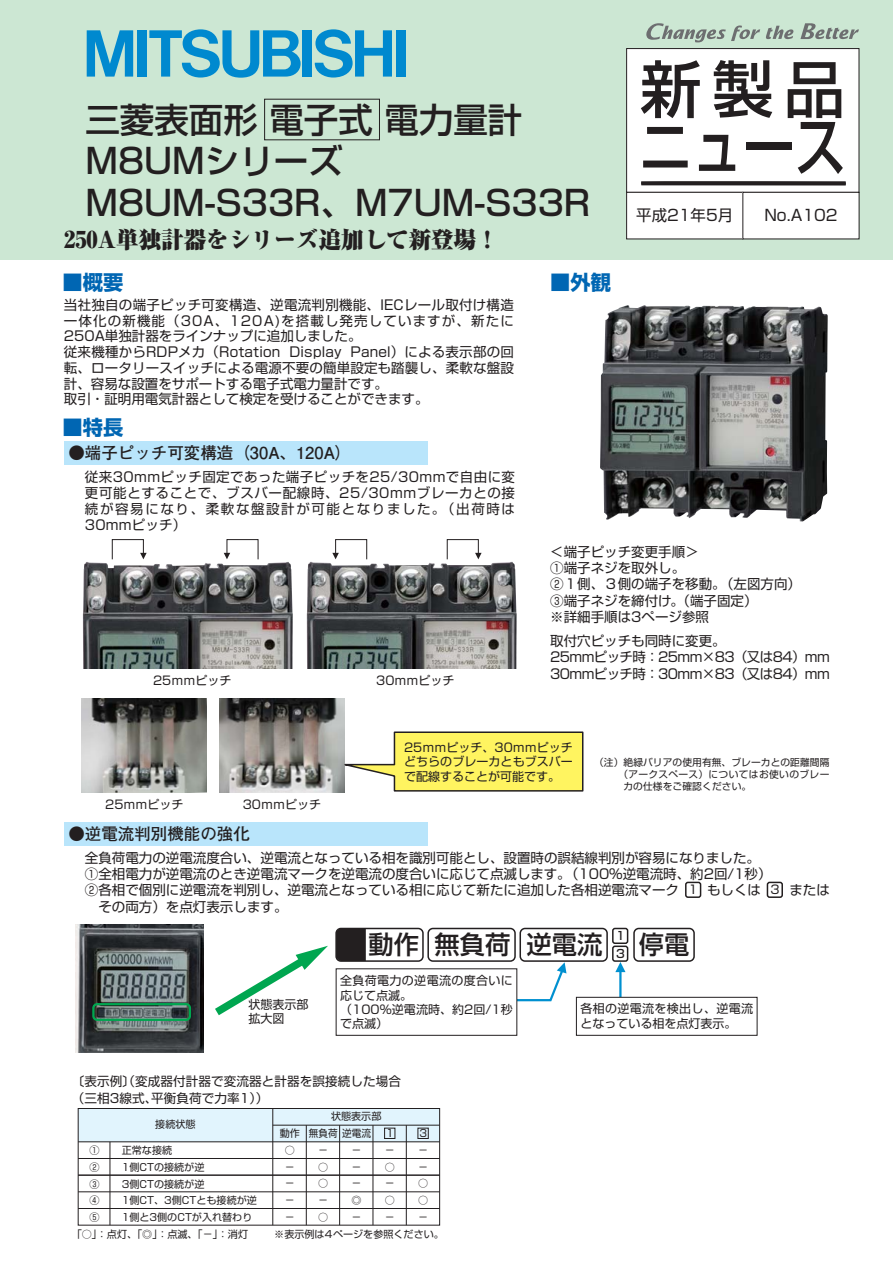
<style>
.page{position:relative;width:893px;height:1263px;background:#fff}
.page>*{position:absolute;margin:0;border:0;box-sizing:border-box;transform-origin:0 0}
.t1{font:64.5px "Shin Go Pro Medium 90 pv RKSJ H";color:#231f20;scale:.8 1}
.t2{font:61.5px "Shin Go Pro Medium 90 pv RKSJ H";color:#231f20}
.t3{font:34.5px/41.4px "Shin Go Pro Medium 90 pv RKSJ H";color:#231f20}
.t4{font:25.35px "Shin Go Pro Medium 90 pv RKSJ H";color:#231f20}
.t5{font:22.5px "Ryumin Pro Ultra 90 pv RKSJ H";color:#231f20}
.t6{font:20.25px "Shin Go Pro Bold 90 pv RKSJ H";color:#0066b3}
.t7{font:16.5px "Futo Go B101 Pro Bold 90 pv RKSJ H";color:#231f20}
.t8{font:15.45px "Shin Go Pro Regular 90 pv RKSJ H";color:#231f20}
.t9{font:13.5px/16.2px "Shin Go Pro Regular 90 pv RKSJ H";color:#231f20}
.t10{font:13.5px/16.2px "Shin Go Pro Regular 90 pv RKSJ H";letter-spacing:-.045em;color:#231f20}
.t11{font:12.6px/16.6px "Shin Go Pro Regular 90 pv RKSJ H";letter-spacing:.005em;color:#231f20}
.t12{font:12px/14.4px "Shin Go Pro Regular 90 pv RKSJ H";color:#231f20}
.t13{font:11.4px "Shin Go Pro Medium 90 pv RKSJ H";color:#231f20}
.t14{font:10.05px/16.6px "Shin Go Pro Regular 90 pv RKSJ H";color:#231f20;text-align:justify}
.t15{font:10.05px "Shin Go Pro Regular 90 pv RKSJ H";color:#231f20;scale:.95 1}
.t16{font:9.75px "Shin Go Pro Regular 90 pv RKSJ H";letter-spacing:.01em;color:#231f20}
.t17{font:9.75px "Shin Go Pro Regular 90 pv RKSJ H";letter-spacing:.035em;color:#231f20}
.s1{font-size:12px}
</style>
<div class="page">
<hr style="left:619px;top:971px;width:2px;height:26px;background:#0090d0">
<div style="left:576px;top:997px;width:181px;height:39px;border:1px solid #231f20"></div>
<div style="left:0;top:0;width:893px;height:259px;background:#cce7d3"></div>
<div style="left:627px;top:49px;width:232px;height:143px;background:#fff"></div>
<div style="left:626px;top:48px;width:233px;height:145px;border:1px solid #231f20"></div>
<div style="left:627px;top:192px;width:116px;height:47px;background:#fff"></div>
<div style="left:626px;top:192px;width:117px;height:47px;border:1px solid #231f20"></div>
<div style="left:743px;top:192px;width:116px;height:47px;background:#fff"></div>
<div style="left:742px;top:192px;width:117px;height:47px;border:1px solid #231f20"></div>
<div style="left:303px;top:30px;width:9px;height:47px;background:#0089cf"></div>
<div style="left:396px;top:30px;width:10px;height:47px;background:#0089cf"></div>
<div style="left:137px;top:30px;width:9px;height:47px;background:#0089cf"></div>
<svg style="left:87px;top:30px;width:46px;height:47px"></svg>
<svg style="left:149px;top:29px;width:152px;height:49px"></svg>
<svg style="left:314px;top:29px;width:78px;height:49px"></svg>
<svg style="left:800px;top:23px;width:59px;height:16px"></svg>
<svg style="left:646px;top:23px;width:114px;height:19px"></svg>
<svg style="left:766px;top:26px;width:27px;height:13px"></svg>
<svg style="left:641px;top:181px;width:205px;height:5px"></svg>
<div style="left:64px;top:442px;width:363px;height:23px;background:#b9e5fb"></div>
<div style="left:64px;top:823px;width:363px;height:23px;background:#b9e5fb"></div>
<div style="left:78px;top:1109px;width:362px;height:33px;background:#e1f4fd"></div>
<hr style="left:78px;top:1158px;width:362px;height:1px;background:#231f20">
<hr style="left:78px;top:1175px;width:362px;height:1px;background:#231f20">
<hr style="left:78px;top:1192px;width:362px;height:1px;background:#231f20">
<hr style="left:78px;top:1208px;width:362px;height:1px;background:#231f20">
<hr style="left:273px;top:1125px;width:167px;height:1px;background:#231f20">
<hr style="left:306px;top:1125px;width:1px;height:100px;background:#231f20">
<hr style="left:339px;top:1125px;width:1px;height:100px;background:#231f20">
<hr style="left:373px;top:1125px;width:1px;height:100px;background:#231f20">
<hr style="left:406px;top:1125px;width:1px;height:100px;background:#231f20">
<div style="left:78px;top:1108px;width:362px;height:118px;border:1px solid #231f20"></div>
<hr style="left:78px;top:1141px;width:362px;height:1px;background:#231f20">
<hr style="left:110px;top:1142px;width:1px;height:83px;background:#231f20">
<img style="left:307px;top:562px;width:210px;height:106px">
<svg style="left:112px;top:539px;width:35px;height:21px"></svg>
<svg style="left:224px;top:539px;width:35px;height:21px"></svg>
<svg style="left:332px;top:539px;width:35px;height:21px"></svg>
<svg style="left:446px;top:539px;width:36px;height:21px"></svg>
<img style="left:83px;top:562px;width:210px;height:106px">
<div style="left:384px;top:1128px;width:11px;height:11px;border:1px solid #231f20"></div>
<div style="left:418px;top:1128px;width:10px;height:11px;border:1px solid #231f20"></div>
<hr style="left:272px;top:1109px;width:1px;height:116px;background:#231f20">
<div style="left:427px;top:928px;width:89px;height:34px;border:2px solid #231f20;border-radius:5px"></div>
<svg style="left:337px;top:928px;width:29px;height:31px"></svg>
<div style="left:335px;top:928px;width:89px;height:34px;border:2px solid #231f20;border-radius:5px"></div>
<div style="left:519px;top:928px;width:89px;height:34px;border:2px solid #231f20;border-radius:5px"></div>
<div style="left:633px;top:928px;width:62px;height:34px;border:2px solid #231f20;border-radius:5px"></div>
<div style="left:612px;top:928px;width:16px;height:16px;border:2px solid #231f20;border-radius:2px"></div>
<div style="left:612px;top:946px;width:16px;height:16px;border:2px solid #231f20;border-radius:2px"></div>
<div style="left:336px;top:968px;width:181px;height:68px;border:1px solid #231f20"></div>
<svg style="left:459px;top:962px;width:107px;height:40px"></svg>
<svg style="left:615px;top:962px;width:10px;height:10px"></svg>
<img style="left:76px;top:924px;width:128px;height:128px">
<img style="left:82px;top:699px;width:125px;height:94px">
<img style="left:220px;top:699px;width:124px;height:94px">
<div style="left:92px;top:1003px;width:99px;height:18px;border:2px solid #00a650;border-radius:4px"></div>
<svg style="left:215px;top:946px;width:113px;height:70px"></svg>
<div style="left:685px;top:882px;width:16px;height:16px;border:2px solid #231f20;border-radius:2px"></div>
<div style="left:767px;top:882px;width:16px;height:16px;border:2px solid #231f20;border-radius:2px"></div>
<svg style="left:332px;top:731px;width:252px;height:61px"></svg>
<img style="left:600px;top:305px;width:228px;height:217px">
<h3 class="t3" style="left:85px;top:104px;width:506px">三菱表面形 電子式 電力量計<br>M8UMシリーズ<br>M8UM-S33R、M7UM-S33R</h3>
<h3 class="t5" style="left:64px;top:231px;width:436px">250A単独計器をシリーズ追加して新登場！</h3>
<h3 class="t6" style="left:63px;top:275px;width:62px">■概要</h3>
<p class="t9" style="left:64px;top:299px;width:451px;line-height:15.8px">当社独自の端子ピッチ可変構造、逆電流判別機能、IECレール取付け構造一体化の新機能（30A、120A)を搭載し発売していますが、新たに250A単独計器をラインナップに追加しました。<br>従来機種からRDPメカ（Rotation Display Panel）による表示部の回転、ロータリースイッチによる電源不要の簡単設定も踏襲し、柔軟な盤設計、容易な設置をサポートする電子式電力量計です。<br>取引・証明用電気計器として検定を受けることができます。</p>
<h3 class="t6" style="left:63px;top:420px;width:62px">■特長</h3>
<p class="t7" style="left:68px;top:447px;width:284px">●端子ピッチ可変構造（30A、120A）</p>
<p class="t9" style="left:85px;top:470px;width:432px;text-align:justify">従来30mmピッチ固定であった端子ピッチを25/30mmで自由に変更可能とすることで、ブスバー配線時、25/30mmブレーカとの接続が容易になり、柔軟な盤設計が可能となりました。（出荷時は30mmピッチ）</p>
<h3 class="t6" style="left:550px;top:275px;width:62px">■外観</h3>
<h2 class="t2" style="left:640px;top:66px;width:207px">新製品</h2>
<h1 class="t1" style="left:640px;top:123px;width:260px">ニュース</h1>
<p class="t8" style="left:636px;top:209px;width:98px">平成21年5月</p>
<p class="t8" style="left:764px;top:209px;width:75px">No.A102</p>
<p class="t12" style="left:153px;top:675px;width:80px">25ｍｍピッチ</p>
<p class="t12" style="left:376px;top:675px;width:80px">30ｍｍピッチ</p>
<p class="t9" style="left:550px;top:546px;width:252px">＜端子ピッチ変更手順＞<br>①端子ネジを取外し。<br>②１側、３側の端子を移動。（左図方向）<br>③端子ネジを締付け。（端子固定）<br>※詳細手順は3ページ参照</p>
<p class="t10" style="left:550px;top:635px;width:281px">取付穴ピッチも同時に変更。<br>25mmピッチ時：25mm×83（又は84）mm<br>30mmピッチ時：30mm×83（又は84）mm</p>
<p class="t12" style="left:105px;top:799px;width:80px">25ｍｍピッチ</p>
<p class="t12" style="left:243px;top:799px;width:80px">30ｍｍピッチ</p>
<p class="t12" style="left:404px;top:742px;width:170px;text-align:justify">25ｍｍピッチ、30ｍｍピッチどちらのブレーカともブスバーで配線することが可能です。</p>
<p class="t16" style="left:594px;top:759px;width:237px">（注）絶緑バリアの使用有無、ブレーカとの距離間隔</p>
<p class="t17" style="left:618px;top:771px;width:212px">（アークスペース）についてはお使いのブレー</p>
<p class="t16" style="left:623px;top:783px;width:129px">カの仕様をご確認ください。</p>
<p class="t7" style="left:68px;top:828px;width:183px">●逆電流判別機能の強化</p>
<p class="t9" style="left:85px;top:852px;width:676px">全負荷電力の逆電流度合い、逆電流となっている相を識別可能とし、設置時の誤結線判別が容易になりました。</p>
<p class="t9" style="left:85px;top:868px;width:688px">①全相電力が逆電流のとき逆電流マークを逆電流の度合いに応じて点滅します。（100％逆電流時、約2回/1秒）</p>
<p class="t9" style="left:85px;top:884px;width:746px">②各相で個別に逆電流を判別し、逆電流となっている相に応じて新たに追加した各相逆電流マーク <span class="s1">1</span> もしくは <span class="s1">3</span> または</p>
<p class="t9" style="left:98px;top:900px;width:190px">その両方）を点灯表示します。</p>
<p class="t12" style="left:249px;top:999px;width:61px">状態表示部拡大図</p>
<h3 class="t4" style="left:369px;top:935px;width:52px">動作</h3>
<p class="t13" style="left:616px;top:932px;width:10px">1</p>
<h3 class="t4" style="left:434px;top:935px;width:169px">無負荷 逆電流</h3>
<h3 class="t4" style="left:639px;top:935px;width:52px">停電</h3>
<p class="t13" style="left:616px;top:949px;width:10px">3</p>
<p class="t12" style="left:340px;top:975px;width:174px">全負荷電力の逆電流の度合いに応じて点滅。<br>（100%逆電流時、約2回/1秒で点滅）</p>
<p class="t12" style="left:580px;top:1003px;width:174px">各相の逆電流を検出し、逆電流となっている相を点灯表示。</p>
<p class="t11" style="left:72px;top:1075px;width:331px">〔表示例〕（変成器付計器で変流器と計器を誤接続した場合（三相3線式、平衡負荷で力率1））</p>
<p class="t14" style="left:155px;top:1117px;width:42px">接続状態</p>
<p class="t14" style="left:280px;top:1126px;width:22px">動作</p>
<p class="t14" style="left:331px;top:1110px;width:52px">状態表示部</p>
<p class="t15" style="left:309px;top:1130px;width:32px">無負荷</p>
<p class="t15" style="left:342px;top:1130px;width:32px">逆電流</p>
<p class="t14" style="left:386px;top:1127px;width:9px">1</p>
<p class="t14" style="left:419px;top:1127px;width:9px">3</p>
<p class="t14" style="left:285px;top:1143px;width:12px">○－－－－</p>
<p class="t14" style="left:90px;top:1144px;width:12px">①</p>
<p class="t14" style="left:90px;top:1160px;width:12px">②</p>
<p class="t14" style="left:90px;top:1177px;width:12px">③</p>
<p class="t14" style="left:90px;top:1194px;width:12px">④</p>
<p class="t14" style="left:90px;top:1210px;width:12px">⑤</p>
<p class="t14" style="left:72px;top:1227px;width:178px">「○」：点灯、「◎」：点滅、「－」：消灯</p>
<p class="t14" style="left:274px;top:1227px;width:171px">※表示例は4ページを参照ください。</p>
<p class="t14" style="left:122px;top:1144px;width:137px;text-align:left">正常な接続<br>1側CTの接続が逆<br>3側CTの接続が逆<br>1側CT、3側CTとも接続が逆<br>1側と3側のCTが入れ替わり</p>
<p class="t14" style="left:318px;top:1143px;width:12px">－○ ○－○</p>
<p class="t14" style="left:385px;top:1143px;width:12px">－○－○－</p>
<p class="t14" style="left:418px;top:1143px;width:12px">－－○ ○－</p>
<p class="t14" style="left:351px;top:1143px;width:12px">－－－◎－</p>
</div>
